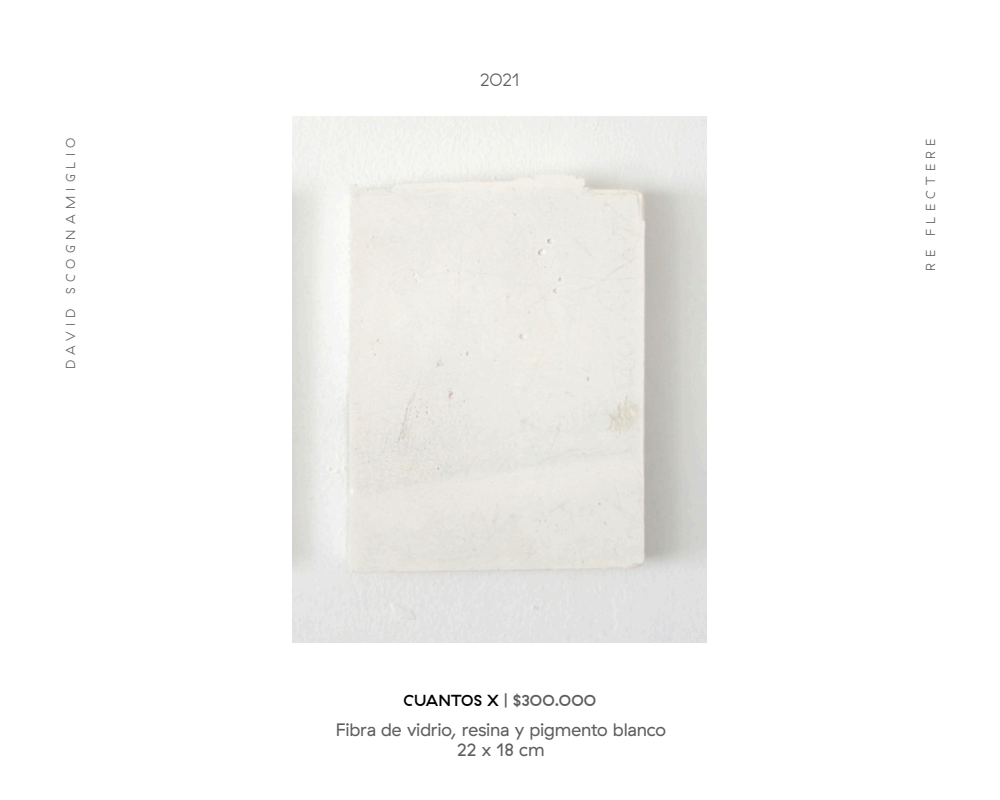
<style>
.page{position:relative;width:1000px;height:800px;background:#fff}
.page>*{position:absolute;margin:0;border:0;box-sizing:border-box;transform-origin:0 0}
.ingles{font:18px "GT Haptik";letter-spacing:-.015em;color:#5e5e5e}
.ingles-2{font:300 18px "GT Haptik";color:#5e5e5e}
.ingles-3{font:500 16px "GT Haptik";letter-spacing:.005em;color:#5e5e5e}
.ingles-4{font:300 13px "GT Haptik";letter-spacing:.41em;color:#5e5e5e}
.s1{color:#000}
</style>
<div class="page">
<img style="left:293px;top:116px;width:414px;height:527px">
<p class="ingles-2" style="left:480px;top:70px;width:41px">2021</p>
<p class="ingles-4" style="left:63px;top:369px;width:232px;rotate:-90deg">DAVID SCOGNAMIGLIO</p>
<p class="ingles-4" style="left:923px;top:271px;width:134px;rotate:-90deg">RE FLECTERE</p>
<p class="ingles-3" style="left:404px;top:691px;width:194px"><span class="s1">CUANTOS X</span> | $3OO.OOO</p>
<p class="ingles" style="left:336px;top:719px;width:332px">Fibra de vidrio, resina y pigmento blanco</p>
<p class="ingles" style="left:457px;top:739px;width:89px">22 x 18 cm</p>
</div>
